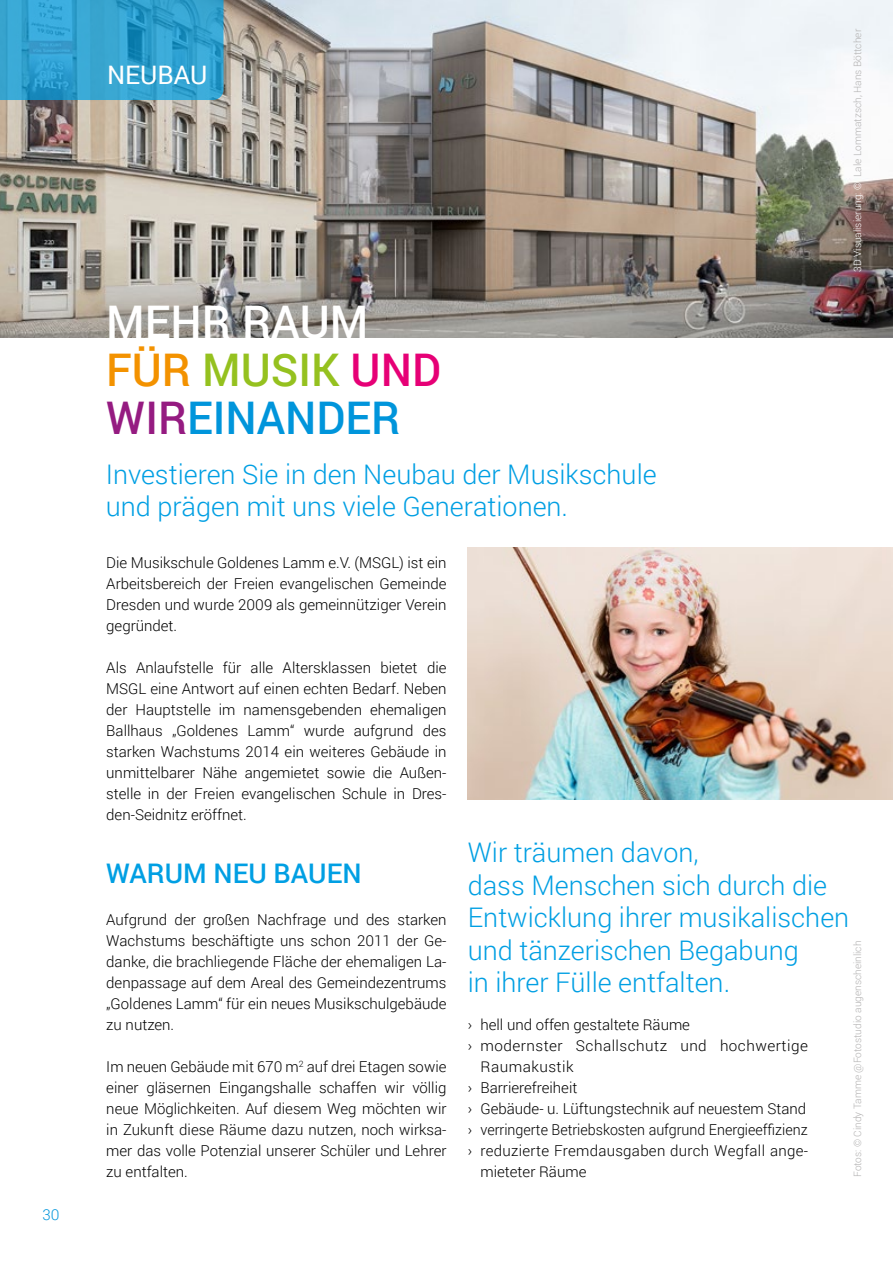
<style>
.page{position:relative;width:893px;height:1263px;background:#fff}
.page>*{position:absolute;margin:0;border:0;box-sizing:border-box;transform-origin:0 0}
.t1{font:500 45px/48px "Roboto";color:#fff}
.t2{font:300 27px/32.4px "Roboto";color:#009fe3}
.t3{font:500 27px "Roboto";color:#009fe3}
.t4{font:25.5px "Roboto";color:#fff}
.t5{font:300 15px/21px "Roboto";color:#000;text-align:justify}
.t6{font:300 15px "Roboto";letter-spacing:.03em;color:#000}
.t7{font:300 15px "Roboto";letter-spacing:.02em;color:#000}
.t8{font:300 15px "Roboto";color:#0095db}
.t9{font:300 10.2px "Roboto";color:#b3b2b2}
.s1{color:#fff}
.s2{color:#f39200}
.s3{color:#95c11f}
.s4{color:#e60076}
.s5{color:#951b81}
.s6{color:#0095db}
</style>
<div class="page">
<img style="left:0;top:0;width:893px;height:337px">
<svg style="left:0;top:0;width:223px;height:100px"></svg>
<img style="left:468px;top:548px;width:425px;height:251px">
<img style="left:892px;top:747px;width:1px;height:53px">
<p class="t8" style="left:43px;top:1205px;width:19px">30</p>
<h3 class="t4" style="left:107px;top:57px;width:102px">NEUBAU</h3>
<p class="t9" style="left:850px;top:272px;width:244px;rotate:-90deg"><span class="s1">3D Visualisierung: ©</span> Lale Lommatzsch, Hans Böttcher</p>
<h1 class="t1" style="left:106px;top:296px;width:336px">MEHR RAUM<br><span class="s2">FÜR</span> <span class="s3">MUSIK</span> <span class="s4">UND<br></span><span class="s5">WIR</span><span class="s6">EINANDER</span></h1>
<h2 class="t2" style="left:106px;top:457px;width:552px">Investieren Sie in den Neubau der Musikschule und prägen mit uns viele Generationen.</h2>
<p class="t5" style="left:106px;top:552px;width:342px">Die Musikschule Goldenes Lamm e.V. (MSGL) ist ein Arbeitsbereich der Freien evangelischen Gemeinde Dresden und wurde 2009 als gemeinnütziger Verein gegründet.</p>
<p class="t5" style="left:106px;top:657px;width:342px">Als Anlaufstelle für alle Altersklassen bietet die MSGL eine Antwort auf einen echten Bedarf. Neben der Hauptstelle im namensgebenden ehemaligen Ballhaus „Goldenes Lamm“ wurde aufgrund des starken Wachstums 2014 ein weiteres Gebäude in unmittelbarer Nähe angemietet sowie die Außen&shy;stelle in der Freien evangelischen Schule in Dres&shy;den-Seidnitz eröffnet.</p>
<h2 class="t2" style="left:468px;top:835px;width:383px">Wir träumen davon,<br>dass Menschen sich durch die<br>Entwicklung ihrer musikalischen und tänzerischen Begabung<br>in ihrer Fülle entfalten.</h2>
<h2 class="t3" style="left:106px;top:855px;width:257px">WARUM NEU BAUEN</h2>
<p class="t5" style="left:106px;top:909px;width:342px">Aufgrund der großen Nachfrage und des starken Wachstums beschäftigte uns schon 2011 der Ge&shy;danke, die brachliegende Fläche der ehemaligen La&shy;denpassage auf dem Areal des Gemeindezentrums „Goldenes Lamm“ für ein neues Musikschulgebäude zu nutzen.</p>
<p class="t5" style="left:106px;top:1056px;width:342px">Im neuen Gebäude mit 670 m<sup>2</sup> auf drei Etagen sowie einer gläsernen Eingangshalle schaffen wir völlig neue Möglichkeiten. Auf diesem Weg möchten wir in Zukunft diese Räume dazu nutzen, noch wirksa&shy;mer das volle Potenzial unserer Schüler und Lehrer zu entfalten.</p>
<p class="t9" style="left:850px;top:1177px;width:238px;rotate:-90deg">Fotos: © Cindy Tamme @Fotostudio augenscheinlich</p>
<p class="t5" style="left:468px;top:1014px;width:224px">› hell und offen gestaltete Räume</p>
<p class="t6" style="left:468px;top:1035px;width:342px">› modernster Schallschutz und hochwertige</p>
<p class="t6" style="left:480px;top:1056px;width:95px">Raumakustik</p>
<p class="t5" style="left:468px;top:1077px;width:111px">› Barrierefreiheit</p>
<p class="t5" style="left:468px;top:1098px;width:340px">› Gebäude- u. Lüftungstechnik auf neuestem Stand</p>
<p class="t5" style="left:468px;top:1119px;width:341px">› verringerte Betriebskosten aufgrund Energieeffizienz</p>
<p class="t7" style="left:468px;top:1140px;width:342px">› reduzierte Fremdausgaben durch Wegfall ange-</p>
<p class="t5" style="left:480px;top:1161px;width:107px">mieteter Räume</p>
</div>
